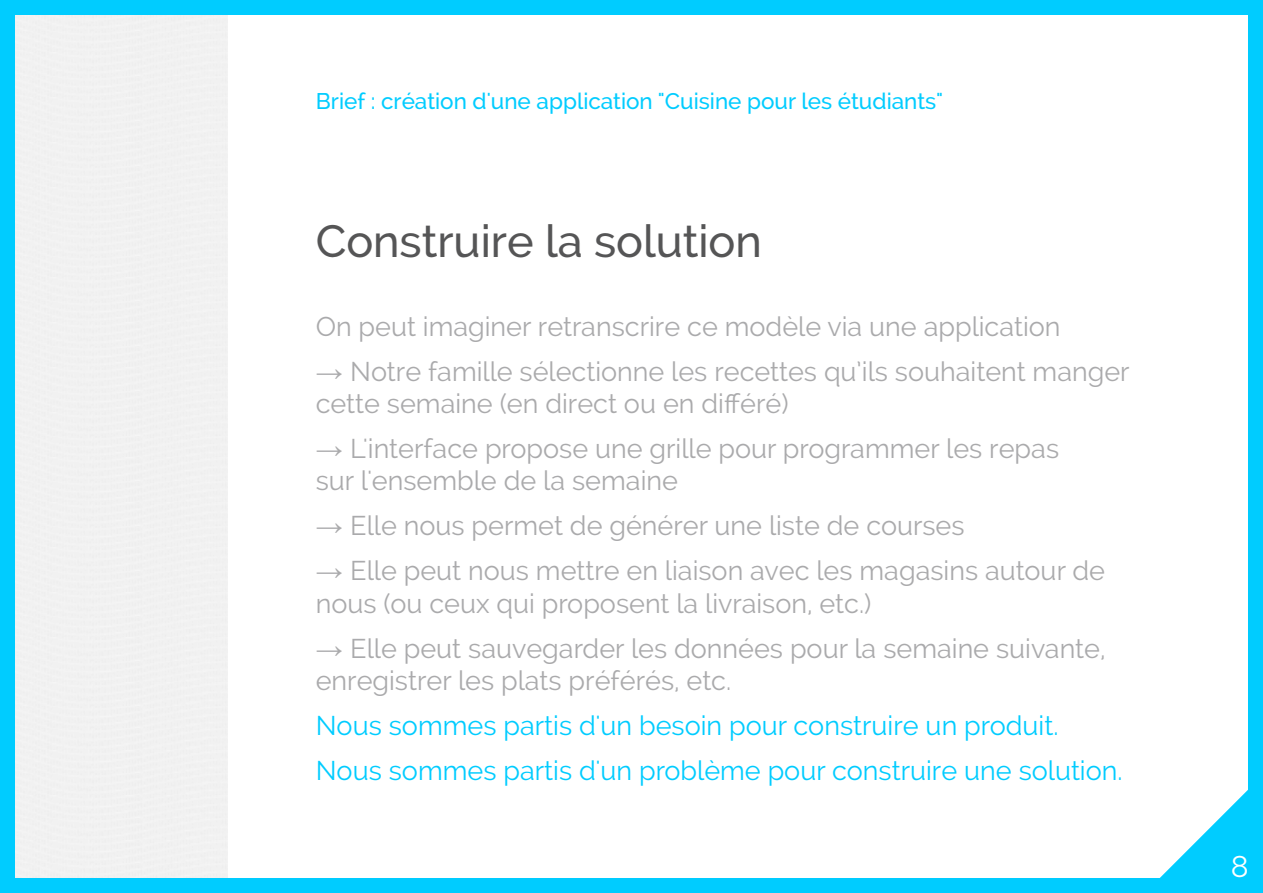
<style>
.page{position:relative;width:1263px;height:893px;background:#fff}
.page>*{position:absolute;margin:0;border:0;box-sizing:border-box;transform-origin:0 0}
.t1{font:500 45px "Raleway";color:#555556}
.t2{font:30px "Raleway";color:#fff}
.t3{font:27px/32.4px "Raleway";color:#aaaaac}
.t4{font:27px/45px "Raleway";color:#0cf}
.t5{font:500 22.5px "Raleway";color:#0cf}
.s1{font-family:"Arial"}
</style>
<div class="page">
<div style="left:0;top:0;width:1263px;height:893px;border:15px solid #0cf"></div>
<svg style="left:1145px;top:775px;width:118px;height:118px"></svg>
<p class="t5" style="left:316px;top:88px;width:629px">Brief : création d'une application "Cuisine pour les étudiants"</p>
<h1 class="t1" style="left:316px;top:215px;width:448px">Construire la solution</h1>
<p class="t3" style="left:316px;top:310px;width:746px">On peut imaginer retranscrire ce modèle via une application</p>
<p class="t3" style="left:316px;top:355px;width:815px"><span class="s1">→</span> Notre famille sélectionne les recettes qu’ils souhaitent manger cette semaine (en direct ou en différé)</p>
<p class="t3" style="left:316px;top:432px;width:745px"><span class="s1">→</span> L'interface propose une grille pour programmer les repas sur l'ensemble de la semaine</p>
<p class="t3" style="left:316px;top:510px;width:650px"><span class="s1">→</span> Elle nous permet de générer une liste de courses</p>
<p class="t3" style="left:316px;top:555px;width:791px"><span class="s1">→</span> Elle peut nous mettre en liaison avec les magasins autour de nous (ou ceux qui proposent la livraison, etc.)</p>
<p class="t3" style="left:316px;top:632px;width:791px"><span class="s1">→</span> Elle peut sauvegarder les données pour la semaine suivante, enregistrer les plats préférés, etc.</p>
<p class="t4" style="left:316px;top:703px;width:808px">Nous sommes partis d'un besoin pour construire un produit.<br>Nous sommes partis d'un problème pour construire une solution.</p>
<p class="t2" style="left:1231px;top:849px;width:19px">8</p>
</div>
